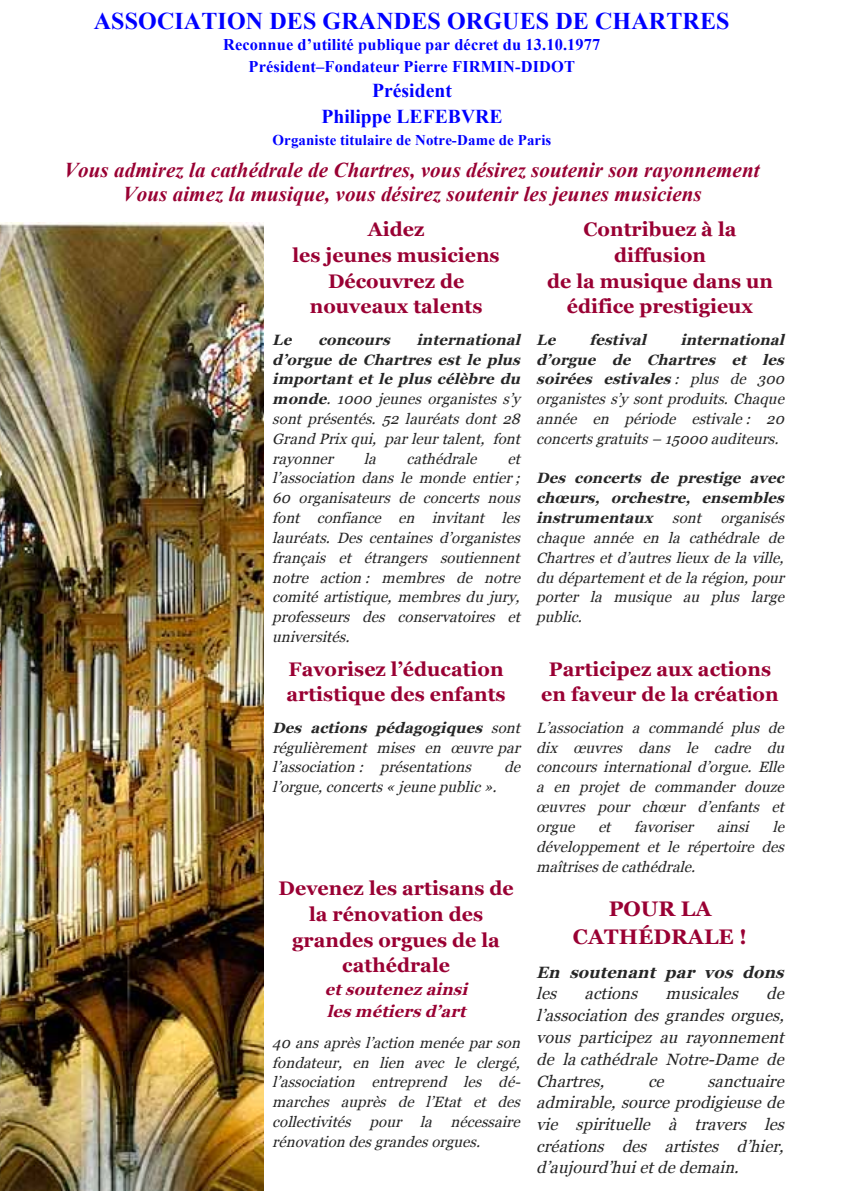
<style>
.page{position:relative;width:842px;height:1191px;background:#fff}
.page>*{position:absolute;margin:0;border:0;box-sizing:border-box;transform-origin:0 0}
.t1{font:700 24px "Times New Roman";letter-spacing:.005em;color:#00f}
.t2{font:italic 700 21px/24px "Times New Roman";letter-spacing:.005em;color:#903;text-align:center}
.t3{font:700 21px/28px "Georgia";letter-spacing:.005em;color:#903;text-align:center}
.t4{font:700 19.6px/25.6px "Georgia";color:#903;text-align:center}
.t5{font:700 19.6px/26.2px "Times New Roman";color:#00f;text-align:center}
.t6{font:italic 16.4px/21.8px "Georgia";color:#262626;text-align:justify}
.t7{font:700 16.4px/22.2px "Times New Roman";letter-spacing:.01em;color:#00f;text-align:center}
.t8{font:italic 700 16.4px/21.8px "Georgia";color:#903}
.t9{font:italic 700 16.4px "Georgia";color:#262626}
.t10{font:italic 15px/19.8px "Georgia";letter-spacing:.005em;color:#262626;text-align:justify}
.t11{font:700 15px "Times New Roman";letter-spacing:.01em;color:#00f}
.t12{font:italic 700 15px "Georgia";color:#262626}
.s1{font-weight:700}
</style>
<div class="page">
<img style="left:0;top:222px;width:264px;height:969px">
<h1 class="t1" style="left:94px;top:5px;width:637px">ASSOCIATION DES GRANDES ORGUES DE CHARTRES</h1>
<p class="t7" style="left:223px;top:33px;width:379px">Reconnue d’utilité publique par décret du 13.10.1977<br>Président–Fondateur Pierre FIRMIN-DIDOT</p>
<h3 class="t5" style="left:321px;top:77px;width:183px">Président<br>Philippe LEFEBVRE</h3>
<p class="t11" style="left:273px;top:129px;width:280px">Organiste titulaire de Notre-Dame de Paris</p>
<h2 class="t2" style="left:64px;top:157px;width:697px">Vous admirez la cathédrale de Chartres, vous désirez soutenir son rayonnement<br>Vous aimez la musique, vous désirez soutenir les jeunes musiciens</h2>
<h3 class="t4" style="left:293px;top:216px;width:209px">Aidez<br>les jeunes musiciens<br>Découvrez de nouveaux talents</h3>
<p class="t12" style="left:272px;top:330px;width:25px">Le</p>
<p class="t12" style="left:318px;top:330px;width:78px">concours</p>
<h3 class="t4" style="left:547px;top:216px;width:227px">Contribuez à la diffusion<br>de la musique dans un édifice prestigieux</h3>
<p class="t12" style="left:536px;top:330px;width:25px">Le</p>
<p class="t12" style="left:590px;top:330px;width:63px">festival</p>
<p class="t10" style="left:272px;top:330px;width:254px;text-indent:144px"><span class="s1">international d’orgue de Chartres est le plus important et le plus célèbre du monde</span>. 1000 jeunes organistes s’y sont présentés. 52 lauréats dont 28<br>Grand Prixqui, par leurtalent, font rayonner</p>
<p class="t10" style="left:536px;top:330px;width:254px;text-indent:144px"><span class="s1">international d’orgue de Chartres et les soirées estivales</span> : plus de 300 organistess’ysontproduits.Chaque année en période estivale : 20 concertsgratuits– 15000 auditeurs.</p>
<p class="t10" style="left:536px;top:468px;width:254px"><span class="s1">Des concerts de prestige avec chœurs, orchestre, ensembles instrumentaux</span> sont organisés chaque année en la cathédrale de Chartresetd’autreslieuxdelaville, du départementetdelarégion,pour porter la musique au plus large public.</p>
<h3 class="t4" style="left:541px;top:656px;width:239px">Participez aux actions en faveur de la création</h3>
<p class="t10" style="left:536px;top:718px;width:254px">L’association a commandé plus de dix œuvres dans le cadre du concours international d’orgue. Elle a en projet de commander douze œuvres pour chœur d’enfants et orgue</p>
<p class="t10" style="left:364px;top:449px;width:18px">la</p>
<p class="t10" style="left:406px;top:449px;width:76px">cathédrale</p>
<p class="t10" style="left:272px;top:449px;width:254px;text-indent:235px">et l’association dans le monde entier ; 60 organisateurs de concerts nous font confiance en invitant les lauréats. Des centaines d’organistes français et étrangers soutiennent notre action : membres de notre comité artistique, membres du jury, professeurs des conservatoires et universités.</p>
<h3 class="t4" style="left:286px;top:656px;width:221px;text-align:left">Favorisez l’éducation artistique des enfants</h3>
<p class="t10" style="left:272px;top:718px;width:254px"><span class="s1">Des actions pédagogiques</span> sont régulièrement mises en œuvrepar l’association : présentations</p>
<p class="t10" style="left:504px;top:757px;width:22px">de</p>
<p class="t10" style="left:272px;top:777px;width:230px">l’orgue,concerts« jeunepublic ».</p>
<p class="t10" style="left:536px;top:817px;width:254px;text-indent:236px">le développement et le répertoire des maîtrisesdecathédrale.</p>
<h2 class="t3" style="left:573px;top:895px;width:176px">POUR LA<br>CATHÉDRALE !</h2>
<p class="t9" style="left:536px;top:961px;width:254px">En soutenant par vos dons</p>
<p class="t6" style="left:536px;top:983px;width:27px">les</p>
<p class="t6" style="left:585px;top:983px;width:59px">actions</p>
<p class="t6" style="left:666px;top:983px;width:79px">musicales</p>
<p class="t10" style="left:598px;top:817px;width:19px">et</p>
<p class="t10" style="left:634px;top:817px;width:65px">favoriser</p>
<p class="t10" style="left:717px;top:817px;width:38px">ainsi</p>
<h3 class="t4" style="left:279px;top:875px;width:237px">Devenez les artisans de la rénovation des grandes orgues de la cathédrale</h3>
<p class="t8" style="left:325px;top:978px;width:149px">etsoutenezainsi lesmétiersd’art</p>
<p class="t10" style="left:272px;top:1033px;width:254px">40 ansaprèsl’action menéeparson fondateur, en lien avec le clergé, l’association entreprend les dé&shy;marches auprès de l’Etat et des collectivités pour la nécessaire rénovation desgrandesorgues.</p>
<p class="t6" style="left:536px;top:983px;width:254px;text-indent:230px">de l’association des grandes orgues, vous participez au rayonnement de lacathédrale Notre-Dame de Chartres,</p>
<p class="t6" style="left:536px;top:1070px;width:254px;text-indent:171px">sanctuaire admirable,sourceprodigieusede vie spirituelle à travers les créations des artistes d’hier, d’aujourd’huietdedemain.</p>
<p class="t6" style="left:648px;top:1070px;width:22px">ce</p>
</div>
